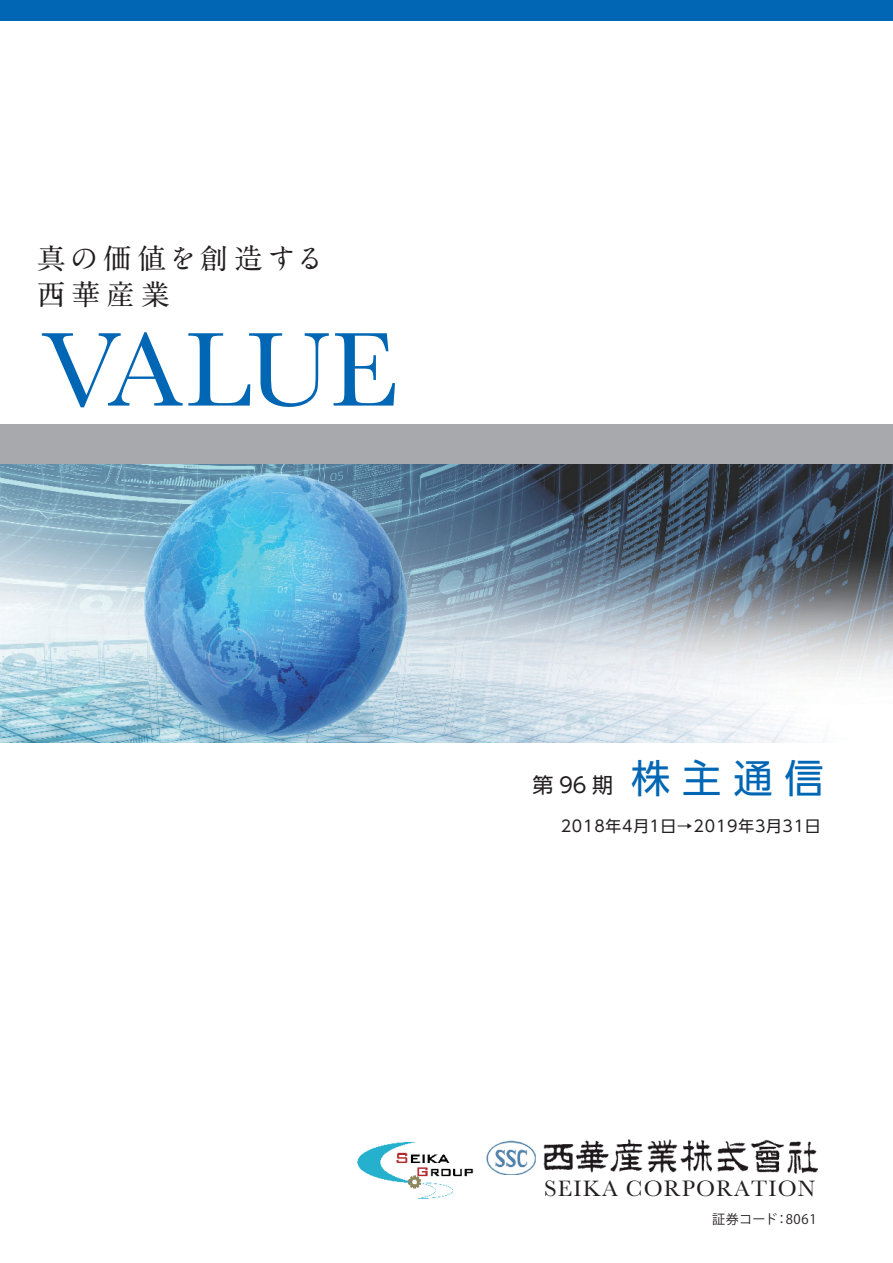
<style>
.page{position:relative;width:893px;height:1263px;background:#fff}
.page>*{position:absolute;margin:0;border:0;box-sizing:border-box;transform-origin:0 0}
.t1{font:39.15px "UD Shin Go Pro";color:#0166b3}
.t2{font:700 28.2px/35.2px "A1 Mincho Std";letter-spacing:.145em;color:#231f20}
.t3{font:23.1px "Baskerville";letter-spacing:.05em;color:#231f20}
.t4{font:21px "UD Shin Go Pro";color:#231f20}
.t5{font:15.75px "UD Shin Go Pro";letter-spacing:.05em;color:#231f20}
.t6{font:13.05px "Koz Go Pr 6 N";letter-spacing:.05em;color:#231f20}
</style>
<div class="page">
<img style="left:0;top:464px;width:893px;height:279px">
<div style="left:0;top:0;width:893px;height:21px;background:#0166b3"></div>
<svg style="left:42px;top:332px;width:353px;height:75px"></svg>
<img style="left:486px;top:1139px;width:331px;height:36px">
<div style="left:0;top:424px;width:893px;height:40px;background:#a8a9ad"></div>
<img style="left:357px;top:1141px;width:117px;height:58px">
<h2 class="t2" style="left:37px;top:237px;width:289px">真の価値を創造する西華産業</h2>
<h1 class="t1" style="left:631px;top:746px;width:194px">株主通信</h1>
<h3 class="t4" style="left:532px;top:768px;width:82px">第96期</h3>
<p class="t5" style="left:561px;top:813px;width:261px">2018年4月1日→2019年3月31日</p>
<h3 class="t3" style="left:544px;top:1174px;width:272px">SEIKA CORPORATION</h3>
<p class="t6" style="left:712px;top:1211px;width:106px">証券コード：8061</p>
</div>
